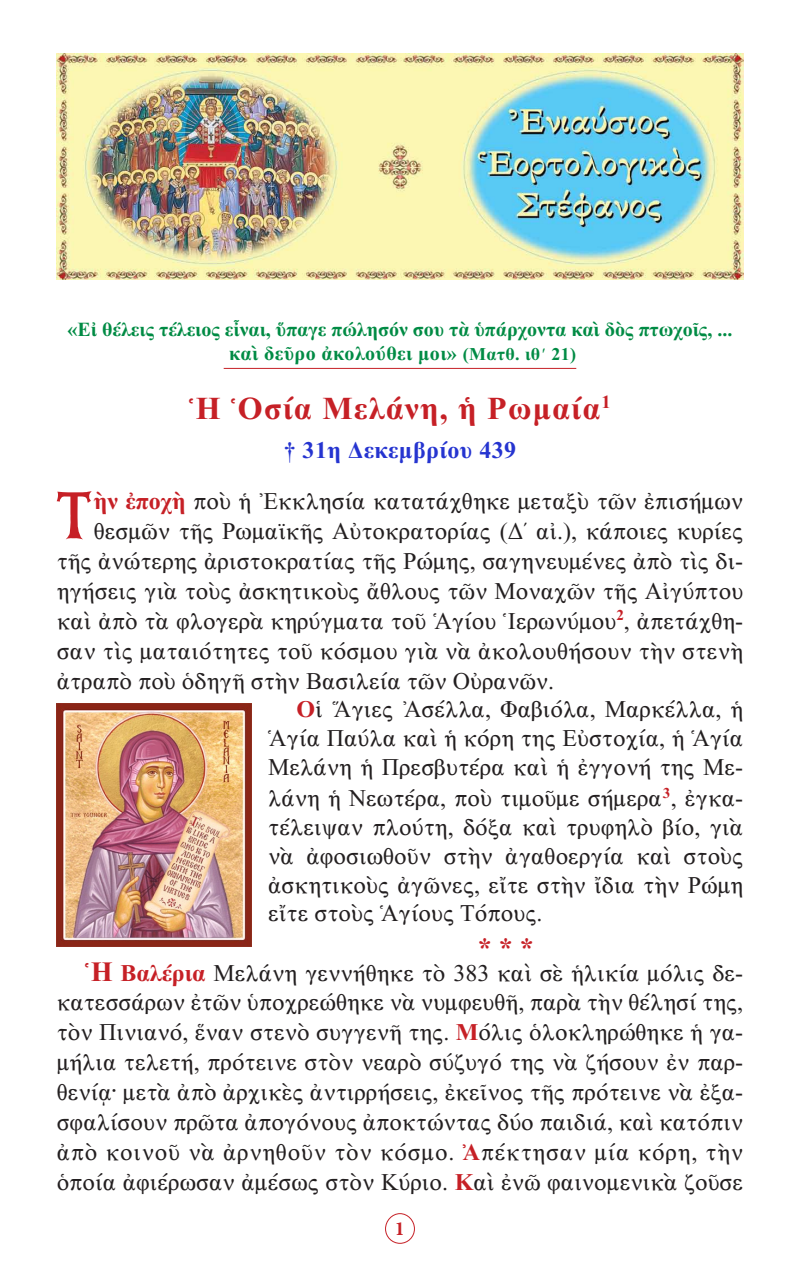
<style>
.page{position:relative;width:800px;height:1270px;background:#fff}
.page>*{position:absolute;margin:0;border:0;box-sizing:border-box;transform-origin:0 0}
.t1{font:66.6px "BYZIMAK";color:#c62026}
.t2{font:32px "CTOS New Times Bold Test 1";letter-spacing:.04em;color:#c62026}
.Asteriskoi{font:28px "CTOS New Times Bold Test 1";color:#c62026}
.t3{font:24px/28.8px "CTOS New Times Roman Test 1";color:#231f20;text-align:justify}
.t4{font:24px "CTOS New Times Bold Test 1";letter-spacing:.02em;color:#2534d0}
.t5{font:20px "CTOS New Times Bold Test 1";color:#008b44}
.t6{font:20px "CTOS New Times Bold Test 1";letter-spacing:.02em;color:#008b44}
.t7{font:700 20px "Minion Pro";color:#c62026}
.s1{font-size:18px}
.s2{font-family:"CTOS New Times Bold Test 1";color:#c62026}
.s3{font-family:"CTOS New Times Bold Test 1";font-size:28px;color:#c62026}
</style>
<div class="page">
<div style="left:385px;top:1213px;width:30px;height:31px;border:1px solid #c62026;border-radius:50%"></div>
<img style="left:57px;top:54px;width:686px;height:226px">
<hr style="left:224px;top:368px;width:352px;height:1px;background:#c62026">
<img style="left:57px;top:703px;width:194px;height:244px">
<p class="t5" style="left:68px;top:319px;width:666px">«Εἰ θέλεις τέλειος εἶναι, ὕπαγε πώλησόν σου τὰ ὑπάρχοντα καὶ δὸς πτωχοῖς, ...</p>
<p class="t6" style="left:229px;top:343px;width:349px">καὶ δεῦρο ἀκολούθει μοι» <span class="s1">(Ματθ. ιθ ΄ 21)</span></p>
<p class="t2" style="left:189px;top:390px;width:423px">Ἡ Ὁσία Μελάνη, ἡ Ρωμαία<sup>1</sup></p>
<p class="t4" style="left:284px;top:437px;width:234px">† 31η Δεκεμβρίου 439</p>
<p class="t1" style="left:55px;top:476px;width:40px">Τ</p>
<p class="t3" style="left:94px;top:486px;width:651px"><span class="s2">ὴν ἐποχὴ</span> ποὺ ἡ Ἐκκλησία κατατάχθηκε μεταξὺ τῶν ἐπισήμων</p>
<p class="t3" style="left:94px;top:516px;width:651px">θεσμῶν τῆς Ρωμαϊκῆς Αὐτοκρατορίας (Δ΄ αἰ.), κάποιες κυρίες</p>
<p class="t3" style="left:57px;top:546px;width:688px">τῆς ἀνώτερης ἀριστοκρατίας τῆς Ρώμης, σαγηνευμένες ἀπὸ τὶς δι-</p>
<p class="t3" style="left:57px;top:576px;width:688px">ηγήσεις γιὰ τοὺς ἀσκητικοὺς ἄθλους τῶν Μοναχῶν τῆς Αἰγύπτου</p>
<p class="t3" style="left:57px;top:606px;width:688px">καὶ ἀπὸ τὰ φλογερὰ κηρύγματα τοῦ Ἁγίου Ἱερωνύμου<sup>2</sup>, ἀπετάχθη-</p>
<p class="t3" style="left:57px;top:636px;width:688px">σαν τὶς ματαιότητες τοῦ κόσμου γιὰ νὰ ἀκολουθήσουν τὴν στενὴ</p>
<p class="t3" style="left:57px;top:666px;width:499px">ἀτραπὸ ποὺ ὁδηγῆ στὴν Βασιλεία τῶν Οὐρανῶν.</p>
<p class="t3" style="left:268px;top:695px;width:476px;text-indent:28px"><span class="s2">Ο</span>ἱ Ἅγιες Ἀσέλλα, Φαβιόλα, Μαρκέλλα, ἡ Ἁγία Παύλα καὶ ἡ κόρη της Εὐστοχία, ἡ Ἁγία Μελάνη ἡ Πρεσβυτέρα καὶ ἡ ἐγγονή της Με-</p>
<p class="t3" style="left:268px;top:784px;width:477px">λάνη ἡ Νεωτέρα, ποὺ τιμοῦμε σήμερα<sup>3</sup>, ἐγκα&shy;τέλειψαν πλούτη, δόξα καὶ τρυφηλὸ βίο, γιὰ νὰ ἀφοσιωθοῦν στὴν ἀγαθοεργία καὶ στοὺς ἀσκητικοὺς ἀγῶνες, εἴτε στὴν ἴδια τὴν Ρώμη εἴτε στοὺς Ἁγίους Τόπους.</p>
<p class="Asteriskoi" style="left:478px;top:932px;width:57px">* * *</p>
<p class="t3" style="left:57px;top:958px;width:688px;line-height:29.8px;text-indent:28px"><span class="s3">Ἡ</span> <span class="s2">Βαλέρια</span> Μελάνη γεννήθηκε τὸ 383 καὶ σὲ ἡλικία μόλις δε&shy;κατεσσάρων ἐτῶν ὑποχρεώθηκε νὰ νυμφευθῆ, παρὰ τὴν θέλησί της, τὸν Πινιανό, ἕναν στενὸ συγγενῆ της. <span class="s2">Μ</span>όλις ὁλοκληρώθηκε ἡ γα&shy;μήλια τελετή, πρότεινε στὸν νεαρὸ σύζυγό της νὰ ζήσουν ἐν παρ&shy;θενίᾳ· μετὰ ἀπὸ ἀρχικὲς ἀντιρρήσεις, ἐκεῖνος τῆς πρότεινε νὰ ἐξα&shy;σφαλίσουν πρῶτα ἀπογόνους ἀποκτώντας δύο παιδιά, καὶ κατόπιν ἀπὸ κοινοῦ νὰ ἀρνηθοῦν τὸν κόσμο. <span class="s2">Ἀ</span>πέκτησαν μία κόρη, τὴν</p>
<p class="t3" style="left:57px;top:1167px;width:688px">ὁποία ἀφιέρωσαν ἀμέσως στὸν Κύριο. <span class="s2">Κ</span>αὶ ἐνῶ φαινομενικὰ ζοῦσε</p>
<p class="t7" style="left:395px;top:1215px;width:11px">1</p>
</div>
